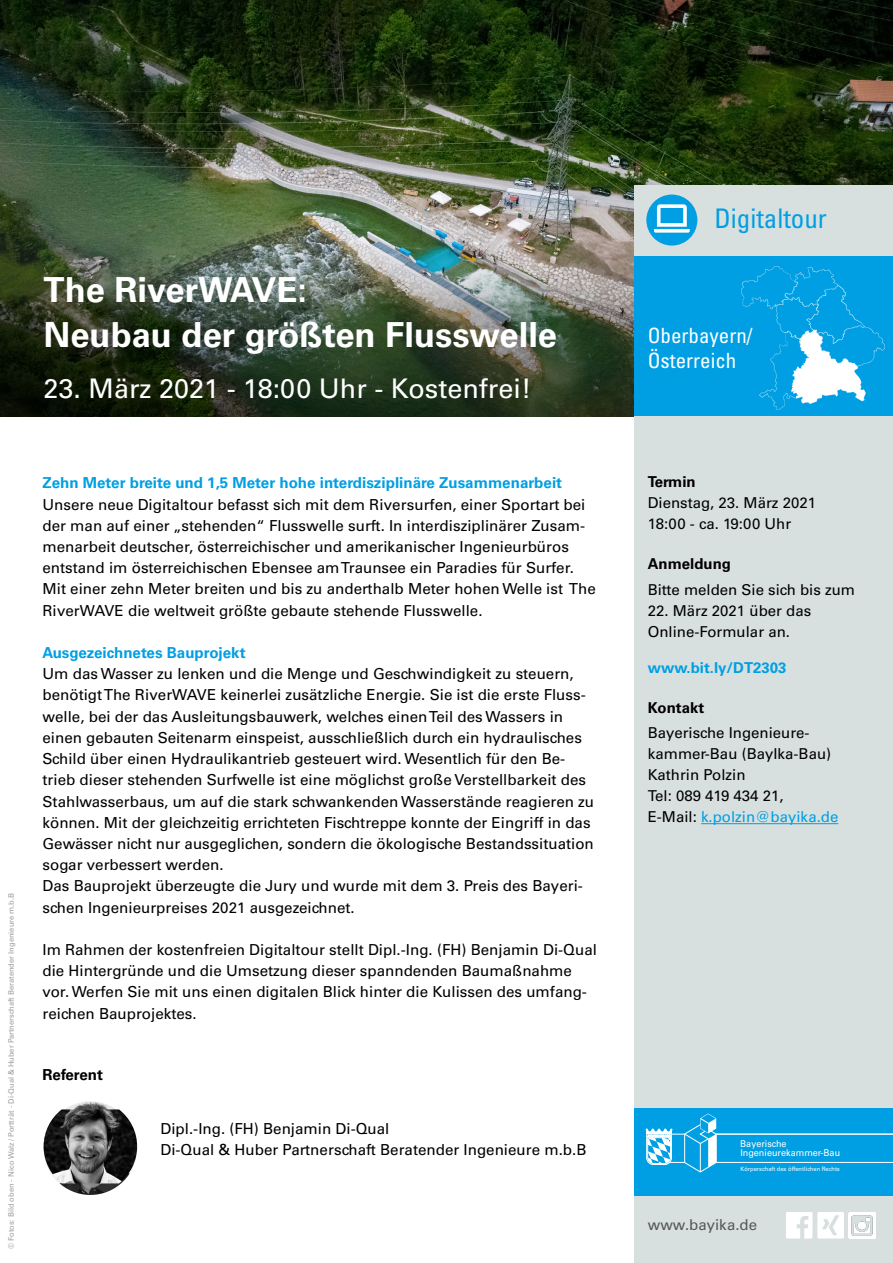
<style>
.page{position:relative;width:893px;height:1263px;background:#fff}
.page>*{position:absolute;margin:0;border:0;box-sizing:border-box;transform-origin:0 0}
.t1{font:700 34.5px/45px "Univers LT Std";color:#fff}
.t2{font:27px "Univers LT Std";color:#fff}
.t3{font:condensed 27px "Univers LT Std";color:#009fe3}
.t4{font:condensed 21px/25.2px "Univers LT Std";color:#fff}
.t5{font:15.15px/21.1px "Univers LT Std";color:#000}
.t6{font:700 15.15px "Univers LT Std";color:#009fe3}
.t7{font:700 15.15px "Univers LT Std";color:#000}
.t8{font:15px/21px "Univers LT Std";color:#000}
.t9{font:700 15px "Univers LT Std";color:#000}
.t10{font:700 15px "Univers LT Std";color:#009fe3}
.t11{font:15px "Univers LT Std";color:#575756}
.t12{font:9.3px/9.3px "Univers LT Std";color:#fff}
.t13{font:7.5px "Univers LT Std";color:#9d9d9c}
.t14{font:6px "Univers LT Std";color:#fff}
.s1{color:#009fe3}
</style>
<div class="page">
<img style="left:0;top:0;width:893px;height:185px">
<img style="left:0;top:185px;width:634px;height:231px">
<div style="left:634px;top:416px;width:259px;height:847px;background:#d8e0df"></div>
<div style="left:634px;top:1108px;width:259px;height:88px;background:#009fe3"></div>
<hr style="left:716px;top:1134px;width:177px;height:1px;background:#fff">
<hr style="left:716px;top:1162px;width:177px;height:1px;background:#fff">
<svg style="left:646px;top:1113px;width:70px;height:59px"></svg>
<div style="left:634px;top:255px;width:259px;height:161px;background:#009fe3"></div>
<img style="left:742px;top:266px;width:143px;height:143px">
<div style="left:634px;top:185px;width:259px;height:70px;background:#d8e0df"></div>
<svg style="left:646px;top:195px;width:51px;height:51px"></svg>
<img style="left:849px;top:1212px;width:26px;height:27px">
<svg style="left:786px;top:1212px;width:58px;height:26px"></svg>
<hr style="left:701px;top:823px;width:137px;height:1px;background:#009fe3">
<img style="left:44px;top:1101px;width:93px;height:94px;border-radius:47px">
<img style="left:44px;top:1109px;width:93px;height:74px">
<h1 class="t1" style="left:44px;top:268px;width:515px">The RiverWAVE:<br>Neubau der größten Flusswelle</h1>
<h2 class="t2" style="left:44px;top:373px;width:489px">23. März 2021 - 18:00 Uhr - Kostenfrei!</h2>
<p class="t13" style="left:7px;top:1249px;width:358px;rotate:-90deg">© Fotos: Bild oben - Nico Walz / Portträt - Di-Qual &amp; Huber Partnerschaft Beratender Ingenieure m.b.B</p>
<p class="t6" style="left:43px;top:474px;width:521px">Zehn Meter breite und 1,5 Meter hohe interdisziplinäre Zusammenarbeit</p>
<p class="t5" style="left:43px;top:494px;width:555px">Unsere neue Digitaltour befasst sich mit dem Riversurfen, einer Sportart bei der man auf einer „stehenden“ Flusswelle surft. In interdisziplinärer Zusam&shy;menarbeit deutscher, österreichischer und amerikanischer Ingenieurbüros entstand im österreichischen Ebensee am Traunsee ein Paradies für Surfer.<br>Mit einer zehn Meter breiten und bis zu anderthalb Meter hohen Welle ist The RiverWAVE die weltweit größte gebaute stehende Flusswelle.</p>
<p class="t6" style="left:43px;top:644px;width:205px">Ausgezeichnetes Bauprojekt</p>
<p class="t5" style="left:43px;top:663px;width:553px">Um das Wasser zu lenken und die Menge und Geschwindigkeit zu steuern, benötigt The RiverWAVE keinerlei zusätzliche Energie. Sie ist die erste Fluss&shy;welle, bei der das Ausleitungsbauwerk, welches einen Teil des Wassers in einen gebauten Seitenarm einspeist, ausschließlich durch ein hydraulisches Schild über einen Hydraulikantrieb gesteuert wird. Wesentlich für den Be&shy;trieb dieser stehenden Surfwelle ist eine möglichst große Verstellbarkeit des Stahlwasserbaus, um auf die stark schwankenden Wasserstände reagieren zu können. Mit der gleichzeitig errichteten Fischtreppe konnte der Eingriff in das Gewässer nicht nur ausgeglichen, sondern die ökologische Bestandssituation sogar verbessert werden.<br>Das Bauprojekt überzeugte die Jury und wurde mit dem 3. Preis des Bayeri&shy;schen Ingenieurpreises 2021 ausgezeichnet.</p>
<p class="t5" style="left:43px;top:939px;width:556px">Im Rahmen der kostenfreien Digitaltour stellt Dipl.-Ing. (FH) Benjamin Di-Qual die Hintergründe und die Umsetzung dieser spanndenden Baumaßnahme vor. Werfen Sie mit uns einen digitalen Blick hinter die Kulissen des umfang&shy;reichen Bauprojektes.</p>
<p class="t7" style="left:43px;top:1066px;width:62px">Referent</p>
<p class="t5" style="left:160px;top:1118px;width:427px">Dipl.-Ing. (FH) Benjamin Di-Qual<br>Di-Qual &amp; Huber Partnerschaft Beratender Ingenieure m.b.B</p>
<h2 class="t3" style="left:714px;top:201px;width:114px">Digitaltour</h2>
<h3 class="t4" style="left:648px;top:322px;width:106px">Oberbayern/<br>Österreich</h3>
<p class="t9" style="left:648px;top:473px;width:49px">Termin</p>
<p class="t8" style="left:648px;top:492px;width:170px">Dienstag, 23. März 2021<br>18:00 - ca. 19:00 Uhr</p>
<p class="t9" style="left:648px;top:555px;width:85px">Anmeldung</p>
<p class="t8" style="left:648px;top:579px;width:209px">Bitte melden Sie sich bis zum</p>
<p class="t8" style="left:648px;top:600px;width:165px">22. März 2021 über das<br>Online-Formular an.</p>
<p class="t10" style="left:648px;top:659px;width:140px">www.bit.ly/DT2303</p>
<p class="t9" style="left:648px;top:699px;width:58px">Kontakt</p>
<p class="t8" style="left:648px;top:722px;width:192px">Bayerische Ingenieure&shy;kammer-Bau (BayIka-Bau)<br>Kathrin Polzin<br>Tel: 089 419 434 21,<br>E-Mail: <span class="s1">k.polzin@bayika.de</span></p>
<p class="t12" style="left:740px;top:1139px;width:101px">Bayerische<br>Ingenieurekammer-Bau</p>
<p class="t14" style="left:741px;top:1165px;width:101px">Körperschaft des öffentlichen Rechts</p>
<p class="t11" style="left:648px;top:1216px;width:111px">www.bayika.de</p>
</div>
